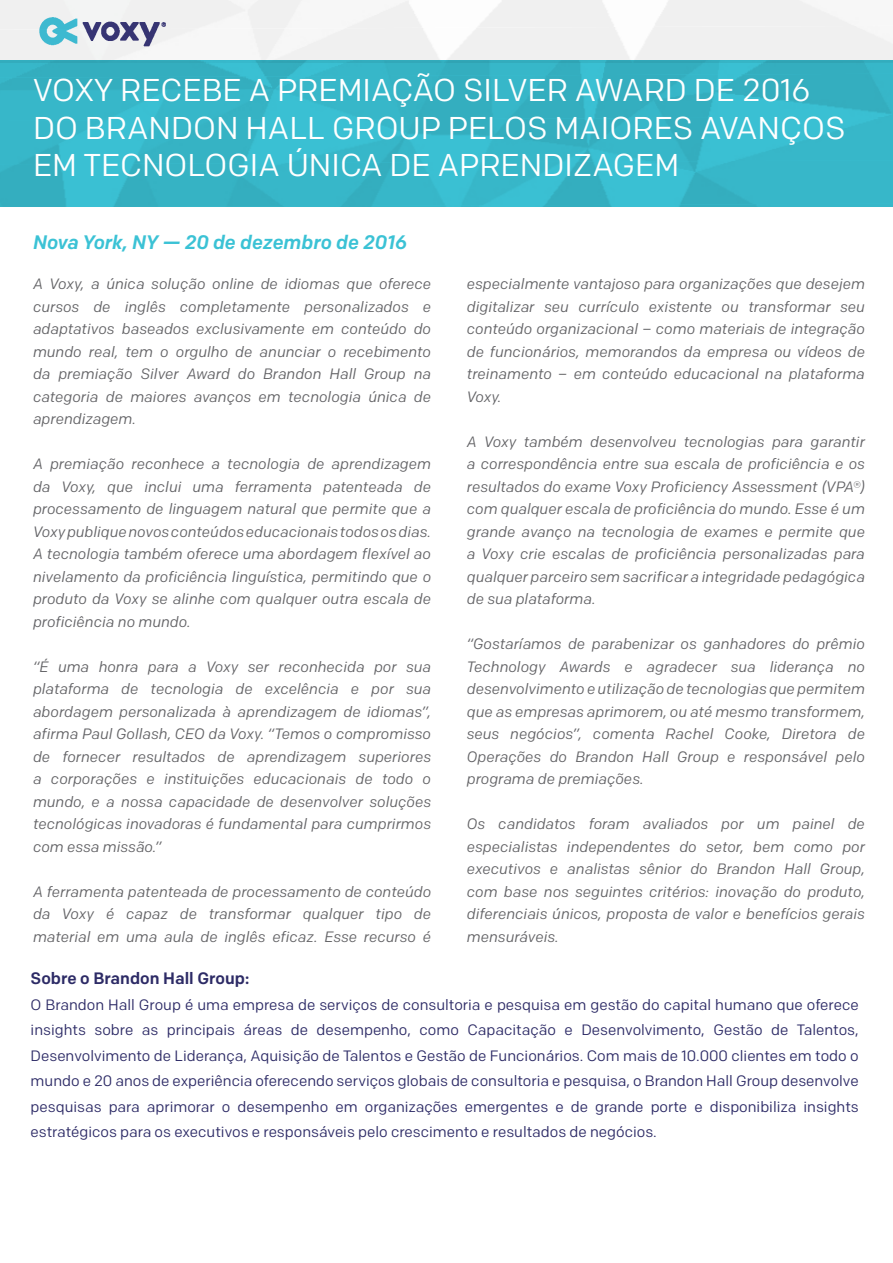
<style>
.page{position:relative;width:893px;height:1263px;background:#fff}
.page>*{position:absolute;margin:0;border:0;box-sizing:border-box;transform-origin:0 0}
.t1{font:31.5px/37.8px "Colfax";color:#fff}
.t2{font:italic 500 19.5px "Colfax";color:#3bc2d5}
.t3{font:500 16.5px "Colfax";color:#2d2b66}
.t4{font:italic 15px/22.5px "Colfax";color:#636366;text-align:justify}
.t5{font:15px/25.5px "Colfax";color:#2d2b66;text-align:justify}
</style>
<div class="page">
<img style="left:0;top:63px;width:893px;height:11px">
<img style="left:0;top:74px;width:893px;height:43px">
<img style="left:0;top:117px;width:893px;height:43px">
<img style="left:0;top:160px;width:893px;height:47px">
<img style="left:118px;top:204px;width:775px;height:3px">
<img style="left:0;top:0;width:854px;height:26px">
<img style="left:0;top:26px;width:893px;height:37px">
<h1 class="t1" style="left:33px;top:71px;width:814px">VOXY RECEBE A PREMIAÇÃO SILVER AWARD DE 2016<br>DO BRANDON HALL GROUP PELOS MAIORES AVANÇOS<br>EM TECNOLOGIA ÚNICA DE APRENDIZAGEM</h1>
<h2 class="t2" style="left:33px;top:230px;width:375px">Nova York, NY — 20 de dezembro de 2016</h2>
<p class="t4" style="left:33px;top:273px;width:400px">A Voxy, a única solução online de idiomas que oferece cursos de inglês completamente personalizados e adaptativos baseados exclusivamente em conteúdo do mundo real, tem o orgulho de anunciar o recebimento da premiação Silver Award do Brandon Hall Group na categoria de maiores avanços em tecnologia única de aprendizagem.</p>
<p class="t4" style="left:33px;top:453px;width:400px">A premiação reconhece a tecnologia de aprendizagem da Voxy, que inclui uma ferramenta patenteada de processamento de linguagem natural que permite que a Voxy publique novos conteúdos educacionais todos os dias.<br>A tecnologia também oferece uma abordagem flexível ao nivelamento da proficiência linguística, permitindo que o produto da Voxy se alinhe com qualquer outra escala de proficiência no mundo.</p>
<p class="t4" style="left:33px;top:655px;width:400px">“É uma honra para a Voxy ser reconhecida por sua plataforma de tecnologia de excelência e por sua abordagem personalizada à aprendizagem de idiomas”, afirma Paul Gollash, CEO da Voxy. “Temos o compromisso de fornecer resultados de aprendizagem superiores a corporações e instituições educacionais de todo o mundo, e a nossa capacidade de desenvolver soluções tecnológicas inovadoras é fundamental para cumprirmos com essa missão.”</p>
<p class="t4" style="left:33px;top:880px;width:400px">A ferramenta patenteada de processamento de conteúdo da Voxy é capaz de transformar qualquer tipo de material em uma aula de inglês eficaz. Esse recurso é</p>
<p class="t4" style="left:467px;top:273px;width:400px">especialmente vantajoso para organizações que desejem digitalizar seu currículo existente ou transformar seu conteúdo organizacional – como materiais de integração de funcionários, memorandos da empresa ou vídeos de treinamento – em conteúdo educacional na plataforma Voxy.</p>
<p class="t4" style="left:467px;top:430px;width:400px">A Voxy também desenvolveu tecnologias para garantir a correspondência entre sua escala de proficiência e os resultados do exame Voxy Proficiency Assessment (VPA®) com qualquer escala de proficiência do mundo. Esse é um grande avanço na tecnologia de exames e permite que a Voxy crie escalas de proficiência personalizadas para qualquer parceiro sem sacrificar a integridade pedagógica de sua plataforma.</p>
<p class="t4" style="left:467px;top:633px;width:400px">“Gostaríamos de parabenizar os ganhadores do prêmio Technology Awards e agradecer sua liderança no desenvolvimento e utilização de tecnologias que permitem que as empresas aprimorem, ou até mesmo transformem, seus negócios”, comenta Rachel Cooke, Diretora de Operações do Brandon Hall Group e responsável pelo programa de premiações.</p>
<p class="t4" style="left:467px;top:813px;width:400px">Os candidatos foram avaliados por um painel de especialistas independentes do setor, bem como por executivos e analistas sênior do Brandon Hall Group, com base nos seguintes critérios: inovação do produto, diferenciais únicos, proposta de valor e benefícios gerais mensuráveis.</p>
<p class="t3" style="left:31px;top:968px;width:220px">Sobre o Brandon Hall Group:</p>
<p class="t5" style="left:31px;top:991px;width:830px">O Brandon Hall Group é uma empresa de serviços de consultoria e pesquisa em gestão do capital humano que oferece insights sobre as principais áreas de desempenho, como Capacitação e Desenvolvimento, Gestão de Talentos, Desenvolvimento de Liderança, Aquisição de Talentos e Gestão de Funcionários. Com mais de 10.000 clientes em todo o mundo e 20 anos de experiência oferecendo serviços globais de consultoria e pesquisa, o Brandon Hall Group desenvolve pesquisas para aprimorar o desempenho em organizações emergentes e de grande porte e disponibiliza insights estratégicos para os executivos e responsáveis pelo crescimento e resultados de negócios.</p>
</div>
